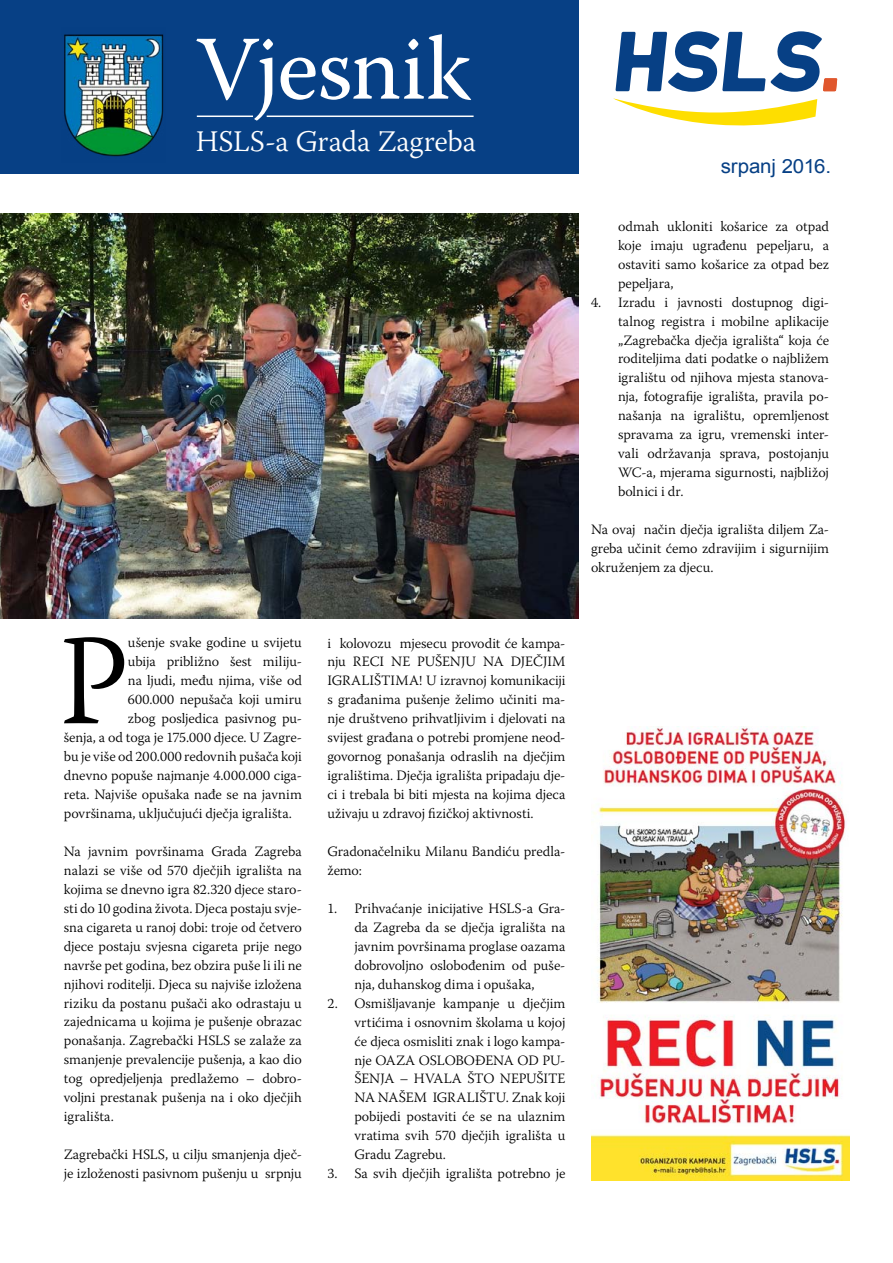
<style>
.page{position:relative;width:893px;height:1263px;background:#fff}
.page>*{position:absolute;margin:0;border:0;box-sizing:border-box;transform-origin:0 0}
.t1{font:300 129.3px "Warnock Pro";color:#000}
.t2{font:90.75px "Warnock Pro";letter-spacing:-.02em;color:#fff}
.t3{font:300 29.85px "Warnock Pro";letter-spacing:-.005em;color:#fff}
.t4{font:19.5px "Arial";letter-spacing:-.01em;color:#074085;scale:1.05 1}
.t5{font:300 14.25px/18.9px "Warnock Pro";color:#000;text-align:justify}
</style>
<div class="page">
<div style="left:0;top:0;width:578px;height:173px;background:#074085"></div>
<img style="left:64px;top:34px;width:100px;height:123px">
<hr style="left:197px;top:116px;width:56px;height:1px;background:#fff">
<hr style="left:267px;top:116px;width:207px;height:1px;background:#fff">
<svg style="left:613px;top:98px;width:204px;height:28px"></svg>
<svg style="left:615px;top:31px;width:222px;height:61px"></svg>
<img style="left:0;top:214px;width:578px;height:405px">
<img style="left:591px;top:727px;width:259px;height:453px">
<h2 class="t2" style="left:196px;top:14px;width:277px">Vjesnik</h2>
<h3 class="t3" style="left:196px;top:123px;width:282px">HSLS-a Grada Zagreba</h3>
<h1 class="t1" style="left:58px;top:603px;width:73px">P</h1>
<p class="t5" style="left:128px;top:633px;width:175px">ušenje svake godine u svijetu</p>
<p class="t5" style="left:128px;top:652px;width:175px">ubija približno šest miliju-</p>
<p class="t5" style="left:128px;top:671px;width:175px">na ljudi, među njima, više od</p>
<p class="t5" style="left:128px;top:690px;width:175px">600.000 nepušača koji umiru</p>
<p class="t5" style="left:128px;top:709px;width:175px">zbog posljedica pasivnog pu-</p>
<p class="t5" style="left:64px;top:728px;width:240px">šenja, a od toga je 175.000 djece. U Zagre-</p>
<p class="t5" style="left:64px;top:747px;width:240px">bu je više od 200.000 redovnih pušača koji</p>
<p class="t5" style="left:64px;top:766px;width:240px">dnevno popuše najmanje 4.000.000 ciga-</p>
<p class="t5" style="left:64px;top:785px;width:239px">reta. Najviše opušaka nađe se na javnim</p>
<p class="t5" style="left:64px;top:804px;width:229px">površinama, uključujući dječja igrališta.</p>
<p class="t5" style="left:64px;top:841px;width:240px">Na javnim površinama Grada Zagreba nalazi se više od 570 dječjih igrališta na kojima se dnevno igra 82.320 djece staro&shy;sti do 10 godina života. Djeca postaju svje&shy;sna cigareta u ranoj dobi: troje od četvero djece postaju svjesna cigareta prije nego navrše pet godina, bez obzira puše li ili ne njihovi roditelji. Djeca su najviše izložena riziku da postanu pušači ako odrastaju u zajednicama u kojima je pušenje obrazac ponašanja. Zagrebački HSLS se zalaže za smanjenje prevalencije pušenja, a kao dio tog opredjeljenja predlažemo – dobro&shy;voljni prestanak pušenja na i oko dječjih igrališta.</p>
<p class="t5" style="left:64px;top:1145px;width:240px">Zagrebački HSLS, u cilju smanjenja dječ&shy;je izloženosti pasivnom pušenju u srpnju</p>
<p class="t5" style="left:327px;top:633px;width:240px">i kolovozu mjesecu provodit će kampa&shy;nju RECI NE PUŠENJU NA DJEČJIM IGRALIŠTIMA! U izravnoj komunikaciji s građanima pušenje želimo učiniti ma&shy;nje društveno prihvatljivim i djelovati na svijest građana o potrebi promjene neod&shy;govornog ponašanja odraslih na dječjim igralištima. Dječja igrališta pripadaju dje&shy;ci i trebala bi biti mjesta na kojima djeca uživaju u zdravoj fizičkoj aktivnosti.</p>
<p class="t5" style="left:327px;top:842px;width:240px">Gradonačelniku Milanu Bandiću predla&shy;žemo:</p>
<p class="t5" style="left:354px;top:898px;width:213px;text-indent:-27px">1. Prihvaćanje inicijative HSLS-a Gra&shy;da Zagreba da se dječja igrališta na javnim površinama proglase oazama dobrovoljno oslobođenim od puše&shy;nja, duhanskog dima i opušaka,</p>
<p class="t5" style="left:354px;top:993px;width:213px;text-indent:-27px">2. Osmišljavanje kampanje u dječjim vrtićima i osnovnim školama u kojoj će djeca osmisliti znak i logo kampa&shy;nje OAZA OSLOBOĐENA OD PU-ŠENJA – HVALA ŠTO NEPUŠITE NA NAŠEM IGRALIŠTU. Znak koji pobijedi postaviti će se na ulaznim vratima svih 570 dječjih igrališta u Gradu Zagrebu.</p>
<p class="t5" style="left:327px;top:1164px;width:240px">3. Sa svih dječjih igrališta potrebno je</p>
<h3 class="t4" style="left:721px;top:154px;width:107px">srpanj 2016.</h3>
<p class="t5" style="left:618px;top:216px;width:213px">odmah ukloniti košarice za otpad koje imaju ugrađenu pepeljaru, a ostaviti samo košarice za otpad bez pepeljara,</p>
<p class="t5" style="left:618px;top:292px;width:213px;text-indent:-27px">4. Izradu i javnosti dostupnog digi&shy;talnog registra i mobilne aplikacije „Zagrebačka dječja igrališta“ koja će roditeljima dati podatke o najbližem igralištu od njihova mjesta stanova&shy;nja, fotografije igrališta, pravila po&shy;našanja na igralištu, opremljenost spravama za igru, vremenski inter&shy;vali održavanja sprava, postojanju WC-a, mjerama sigurnosti, najbližoj bolnici i dr.</p>
<p class="t5" style="left:591px;top:520px;width:240px">Na ovaj način dječja igrališta diljem Za&shy;greba učinit ćemo zdravijim i sigurnijim okruženjem za djecu.</p>
</div>
